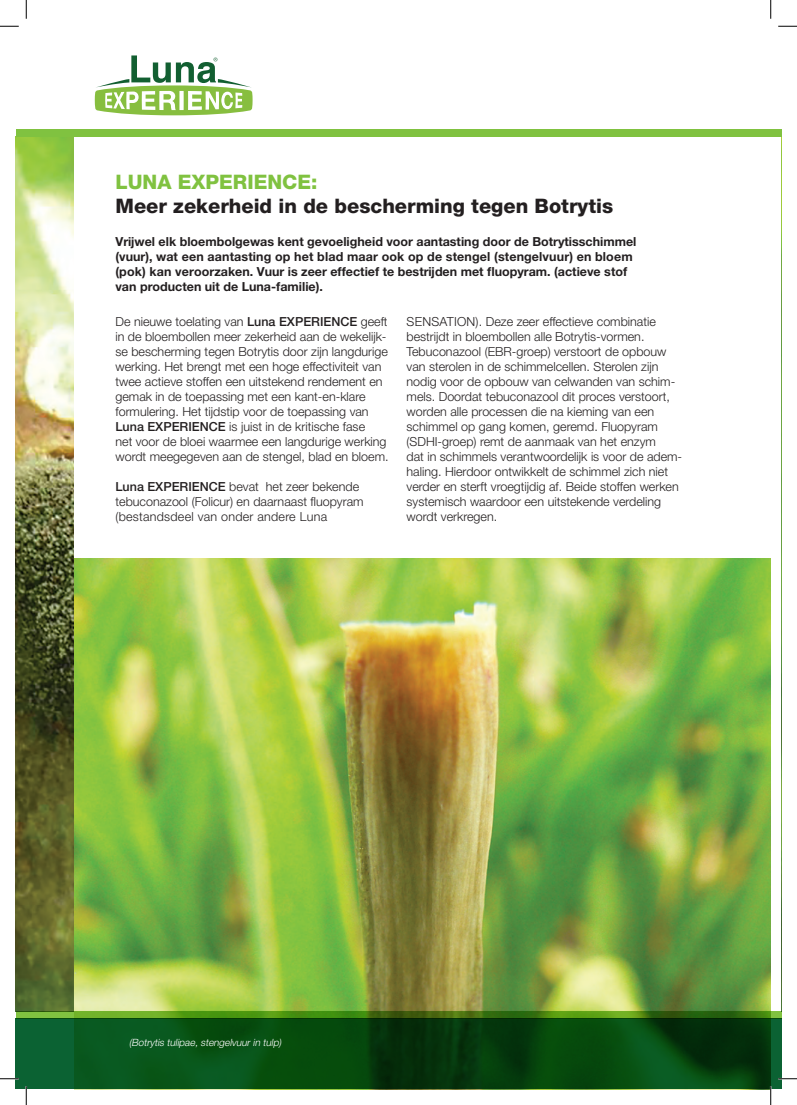
<style>
.page{position:relative;width:797px;height:1105px;background:#fff}
.page>*{position:absolute;margin:0;border:0;box-sizing:border-box;transform-origin:0 0}
.t1{font:800 20px "Helvetica Neue LT Pro";color:#231f20}
.t2{font:800 20px "Helvetica Neue LT Pro";color:#80c240}
.t3{font:300 12.5px/15px "Helvetica Neue LT Pro";color:#231f20}
.t4{font:700 12.5px/15px "Helvetica Neue LT Pro";color:#231f20}
.t5{font:italic 300 10px "Helvetica Neue LT Pro";color:#fff}
.s1{font-weight:500}
</style>
<div class="page">
<img style="left:16px;top:137px;width:59px;height:874px">
<img style="left:75px;top:558px;width:695px;height:453px">
<svg style="left:16px;top:1018px;width:765px;height:71px;background:#064813"></svg>
<svg style="left:16px;top:1011px;width:765px;height:7px;background:#4e8a17"></svg>
<div style="left:16px;top:130px;width:765px;height:7px;background:#80c240"></div>
<svg style="left:95px;top:55px;width:157px;height:60px"></svg>
<svg style="left:0;top:25px;width:19px;height:2px"></svg>
<svg style="left:778px;top:25px;width:19px;height:2px"></svg>
<svg style="left:0;top:1078px;width:19px;height:1px"></svg>
<svg style="left:778px;top:1078px;width:19px;height:1px"></svg>
<svg style="left:25px;top:0;width:2px;height:19px"></svg>
<svg style="left:25px;top:1086px;width:2px;height:19px"></svg>
<svg style="left:770px;top:0;width:1px;height:19px"></svg>
<svg style="left:770px;top:1086px;width:1px;height:19px"></svg>
<h1 class="t2" style="left:115px;top:170px;width:203px">LUNA EXPERIENCE:</h1>
<h1 class="t1" style="left:115px;top:194px;width:499px">Meer zekerheid in de bescherming tegen Botrytis</h1>
<p class="t4" style="left:115px;top:234px;width:522px">Vrijwel elk bloembolgewas kent gevoeligheid voor aantasting door de Botrytisschimmel (vuur), wat een aantasting op het blad maar ook op de stengel (stengelvuur) en bloem (pok) kan veroorzaken. Vuur is zeer effectief te bestrijden met fluopyram. (actieve stof van producten uit de Luna-familie).</p>
<p class="t3" style="left:115px;top:314px;width:275px">De nieuwe toelating van <span class="s1">Luna EXPERIENCE</span> geeft in de bloembollen meer zekerheid aan de wekelijk&shy;se bescherming tegen Botrytis door zijn langdurige werking. Het brengt met een hoge effectiviteit van twee actieve stoffen een uitstekend rendement en gemak in de toepassing met een kant-en-klare formulering. Het tijdstip voor de toepassing van <span class="s1">Luna EXPERIENCE</span> is juist in de kritische fase<br>net voor de bloei waarmee een langdurige werking wordt meegegeven aan de stengel, blad en bloem.</p>
<p class="t3" style="left:115px;top:479px;width:249px"><span class="s1">Luna EXPERIENCE</span> bevat het zeer bekende tebuconazool (Folicur) en daarnaast fluopyram (bestandsdeel van onder andere Luna</p>
<p class="t3" style="left:406px;top:314px;width:277px">SENSATION). Deze zeer effectieve combinatie bestrijdt in bloembollen alle Botrytis-vormen.<br>Tebuconazool (EBR-groep) verstoort de opbouw van sterolen in de schimmelcellen. Sterolen zijn nodig voor de opbouw van celwanden van schim&shy;mels. Doordat tebuconazool dit proces verstoort, worden alle processen die na kieming van een schimmel op gang komen, geremd. Fluopyram (SDHI-groep) remt de aanmaak van het enzym<br>dat in schimmels verantwoordelijk is voor de adem&shy;haling. Hierdoor ontwikkelt de schimmel zich niet verder en sterft vroegtijdig af. Beide stoffen werken systemisch waardoor een uitstekende verdeling wordt verkregen.</p>
<p class="t5" style="left:129px;top:1037px;width:154px">(Botrytis tulipae, stengelvuur in tulp)</p>
</div>
